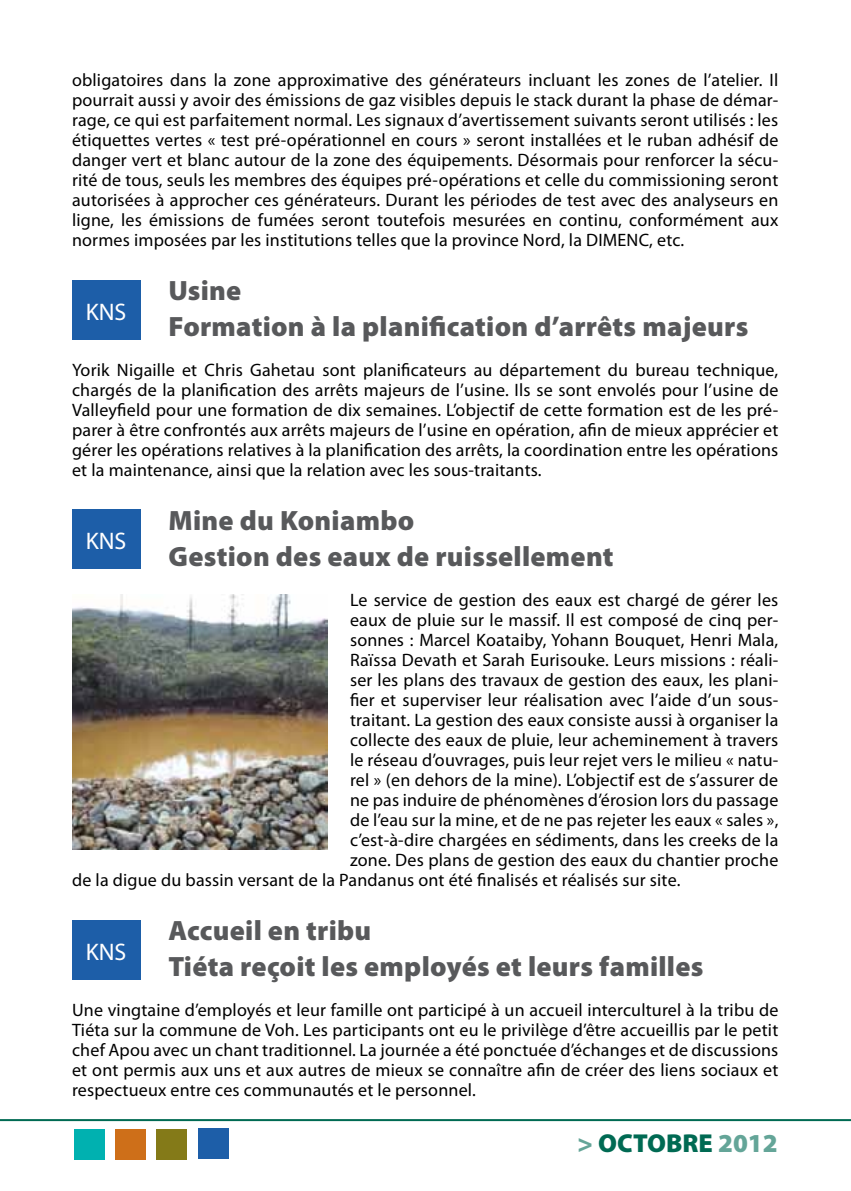
<style>
.page{position:relative;width:851px;height:1191px;background:#fff}
.page>*{position:absolute;margin:0;border:0;box-sizing:border-box;transform-origin:0 0}
.t1{font:900 28px/36px "Myriad Pro";letter-spacing:.01em;color:#58595b}
.t2{font:900 26px "Myriad Pro";color:#64a598}
.t3{font:900 26px "Myriad Pro";color:#006a53}
.t4{font:24px "Myriad Pro";color:#fff}
.t5{font:18px/20px "Myriad Pro";letter-spacing:.01em;color:#000;text-align:justify}
.s1{color:#64a598}
.s2{color:#006a53}
</style>
<div class="page">
<hr style="left:0;top:1119px;width:850px;height:2px;background:#006a53">
<div style="left:74px;top:1129px;width:30px;height:30px;background:#00b1b0"></div>
<div style="left:115px;top:1129px;width:31px;height:30px;background:#ce6f19"></div>
<div style="left:156px;top:1129px;width:31px;height:30px;background:#847a18"></div>
<div style="left:198px;top:1128px;width:31px;height:31px;background:#1d5ea8"></div>
<img style="left:72px;top:594px;width:255px;height:255px">
<div style="left:72px;top:280px;width:68px;height:60px;background:#1d5ea8"></div>
<div style="left:72px;top:509px;width:68px;height:60px;background:#1d5ea8"></div>
<div style="left:72px;top:920px;width:68px;height:60px;background:#1d5ea8"></div>
<p class="t5" style="left:72px;top:69px;width:707px">obligatoires dans la zone approximative des générateurs incluant les zones de l’atelier. Il pourrait aussi y avoir des émissions de gaz visibles depuis le stack durant la phase de démar&shy;rage, ce qui est parfaitement normal. Les signaux d’avertissement suivants seront utilisés : les étiquettes vertes « test pré-opérationnel en cours » seront installées et le ruban adhésif de danger vert et blanc autour de la zone des équipements. Désormais pour renforcer la sécu&shy;rité de tous, seuls les membres des équipes pré-opérations et celle du commissioning seront autorisées à approcher ces générateurs. Durant les périodes de test avec des analyseurs en ligne, les émissions de fumées seront toutefois mesurées en continu, conformément aux normes imposées par les institutions telles que la province Nord, la DIMENC, etc.</p>
<h1 class="t1" style="left:168px;top:271px;width:581px">Usine<br>Formation à la planification d’arrêts majeurs</h1>
<p class="t5" style="left:72px;top:359px;width:707px">Yorik Nigaille et Chris Gahetau sont planificateurs au département du bureau technique, chargés de la planification des arrêts majeurs de l’usine. Ils se sont envolés pour l’usine de Valleyfield pour une formation de dix semaines. L’objectif de cette formation est de les pré&shy;parer à être confrontés aux arrêts majeurs de l’usine en opération, afin de mieux apprécier et gérer les opérations relatives à la planification des arrêts, la coordination entre les opérations et la maintenance, ainsi que la relation avec les sous-traitants.</p>
<h1 class="t1" style="left:168px;top:501px;width:446px">Mine du Koniambo<br>Gestion des eaux de ruissellement</h1>
<p class="t5" style="left:350px;top:589px;width:430px">Le service de gestion des eaux est chargé de gérer les</p>
<p class="t5" style="left:350px;top:609px;width:430px">eaux de pluie sur le massif. Il est composé de cinq per-</p>
<p class="t5" style="left:350px;top:629px;width:430px">sonnes : Marcel Koataiby, Yohann Bouquet, Henri Mala,</p>
<p class="t5" style="left:350px;top:649px;width:430px">Raïssa Devath et Sarah Eurisouke. Leurs missions : réali-</p>
<p class="t5" style="left:350px;top:669px;width:429px">ser les plans des travaux de gestion des eaux, les plani-</p>
<p class="t5" style="left:350px;top:689px;width:430px">fier et superviser leur réalisation avec l’aide d’un sous-</p>
<p class="t5" style="left:350px;top:709px;width:430px">traitant. La gestion des eaux consiste aussi à organiser la</p>
<p class="t5" style="left:350px;top:729px;width:430px">collecte des eaux de pluie, leur acheminement à travers</p>
<p class="t5" style="left:350px;top:749px;width:430px">le réseau d’ouvrages, puis leur rejet vers le milieu « natu-</p>
<p class="t5" style="left:350px;top:769px;width:429px">rel » (en dehors de la mine). L’objectif est de s’assurer de</p>
<p class="t5" style="left:350px;top:789px;width:430px">ne pas induire de phénomènes d’érosion lors du passage</p>
<p class="t5" style="left:350px;top:809px;width:430px">de l’eau sur la mine, et de ne pas rejeter les eaux « sales »,</p>
<p class="t5" style="left:350px;top:829px;width:430px">c’est-à-dire chargées en sédiments, dans les creeks de la</p>
<p class="t5" style="left:350px;top:849px;width:430px">zone. Des plans de gestion des eaux du chantier proche</p>
<p class="t5" style="left:72px;top:869px;width:609px">de la digue du bassin versant de la Pandanus ont été finalisés et réalisés sur site.</p>
<h1 class="t1" style="left:168px;top:911px;width:536px">Accueil en tribu<br>Tiéta reçoit les employés et leurs familles</h1>
<p class="t5" style="left:72px;top:999px;width:707px">Une vingtaine d’employés et leur famille ont participé à un accueil interculturel à la tribu de Tiéta sur la commune de Voh. Les participants ont eu le privilège d’être accueillis par le petit chef Apou avec un chant traditionnel. La journée a été ponctuée d’échanges et de discussions et ont permis aux uns et aux autres de mieux se connaître afin de créer des liens sociaux et respectueux entre ces communautés et le personnel.</p>
<h2 class="t3" style="left:577px;top:1126px;width:39px"><span class="s1">&gt;</span>OCTO</h2>
<h2 class="t2" style="left:666px;top:1126px;width:113px"><span class="s2">BRE</span> 2012</h2>
<h3 class="t4" style="left:86px;top:297px;width:42px">KNS</h3>
<h3 class="t4" style="left:86px;top:526px;width:42px">KNS</h3>
<h3 class="t4" style="left:86px;top:937px;width:42px">KNS</h3>
</div>
